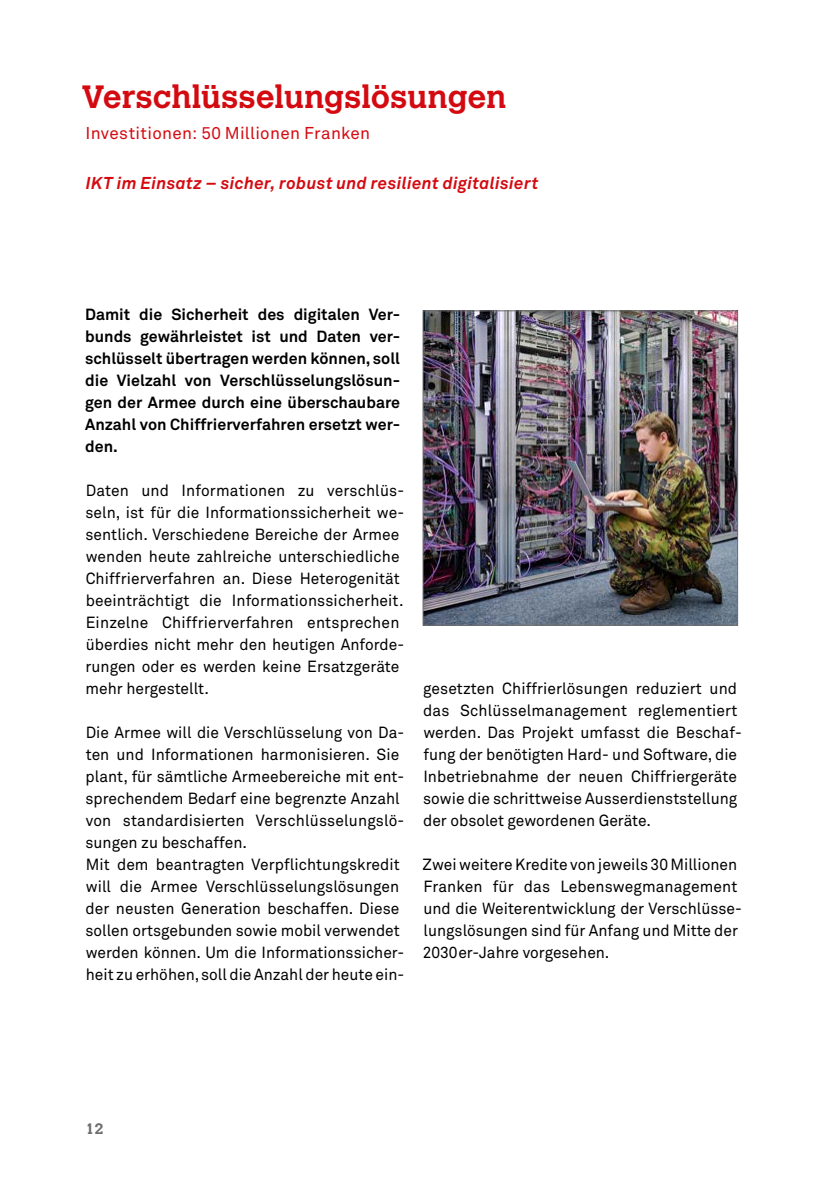
<style>
.page{position:relative;width:840px;height:1191px;background:#fff}
.page>*{position:absolute;margin:0;border:0;box-sizing:border-box;transform-origin:0 0}
.Titel{font:700 32px "Calvert";letter-spacing:.01em;color:#d40a11}
.Untertitel{font:italic 700 17px "Akkurat Pro";letter-spacing:.02em;color:#d40a11}
.Untertitel-2{font:17px "Akkurat Pro";letter-spacing:.02em;color:#d40a11}
.Grundschrift{font:16px/22px "Akkurat Pro";color:#000}
.Lead{font:700 16px/22px "Akkurat Pro";color:#000;text-align:justify}
.t1{font:700 15px "Calvert";color:#6e6e6e}
</style>
<div class="page">
<img style="left:424px;top:313px;width:311px;height:310px">
<div style="left:422px;top:311px;width:315px;height:314px;border:1px solid #6e6e6e"></div>
<p class="Titel" style="left:81px;top:76px;width:426px">Verschlüsselungslösungen</p>
<p class="Untertitel-2" style="left:86px;top:123px;width:286px">Investitionen: 50 Millionen Franken</p>
<p class="Untertitel" style="left:86px;top:172px;width:453px">IKT im Einsatz – sicher, robust und resilient digitalisiert</p>
<p class="Lead" style="left:85px;top:303px;width:316px">Damit die Sicherheit des digitalen Ver&shy;bunds gewährleistet ist und Daten ver&shy;schlüsselt übertragen werden können, soll die Vielzahl von Verschlüsselungslösun&shy;gen der Armee durch eine überschaubare Anzahl von Chiffrierverfahren ersetzt wer&shy;den.</p>
<p class="Grundschrift" style="left:85px;top:480px;width:320px">Daten und Informationen zu verschlüs&shy;seln, ist für die Informationssicherheit we&shy;sentlich. Verschiedene Bereiche der Armee wenden heute zahlreiche unterschiedliche Chiffrierverfahren an. Diese Heterogenität beeinträchtigt die Informationssicherheit.<br>Einzelne Chiffrierverfahren entsprechen überdies nicht mehr den heutigen Anforde&shy;rungen oder es werden keine Ersatzgeräte mehr hergestellt.</p>
<p class="Grundschrift" style="left:85px;top:722px;width:320px">Die Armee will die Verschlüsselung von Da&shy;ten und Informationen harmonisieren. Sie plant, für sämtliche Armeebereiche mit ent&shy;sprechendem Bedarf eine begrenzte Anzahl von standardisierten Verschlüsselungslö&shy;sungen zu beschaffen.</p>
<p class="Grundschrift" style="left:85px;top:854px;width:320px">Mit dem beantragten Verpflichtungskredit will die Armee Verschlüsselungslösungen der neusten Generation beschaffen. Diese sollen ortsgebunden sowie mobil verwendet werden können. Um die Informationssicher&shy;heit zu erhöhen, soll die Anzahl der heute ein-</p>
<p class="Grundschrift" style="left:423px;top:678px;width:320px">gesetzten Chiffrierlösungen reduziert und das Schlüsselmanagement reglementiert werden. Das Projekt umfasst die Beschaf&shy;fung der benötigten Hard- und Software, die Inbetriebnahme der neuen Chiffriergeräte sowie die schrittweise Ausserdienststellung der obsolet gewordenen Geräte.</p>
<p class="Grundschrift" style="left:422px;top:854px;width:321px">Zwei weitere Kredite von jeweils 30 Millionen Franken für das Lebenswegmanagement und die Weiterentwicklung der Verschlüsse&shy;lungslösungen sind für Anfang und Mitte der 2030er-Jahre vorgesehen.</p>
<p class="t1" style="left:85px;top:1119px;width:20px">12</p>
</div>
